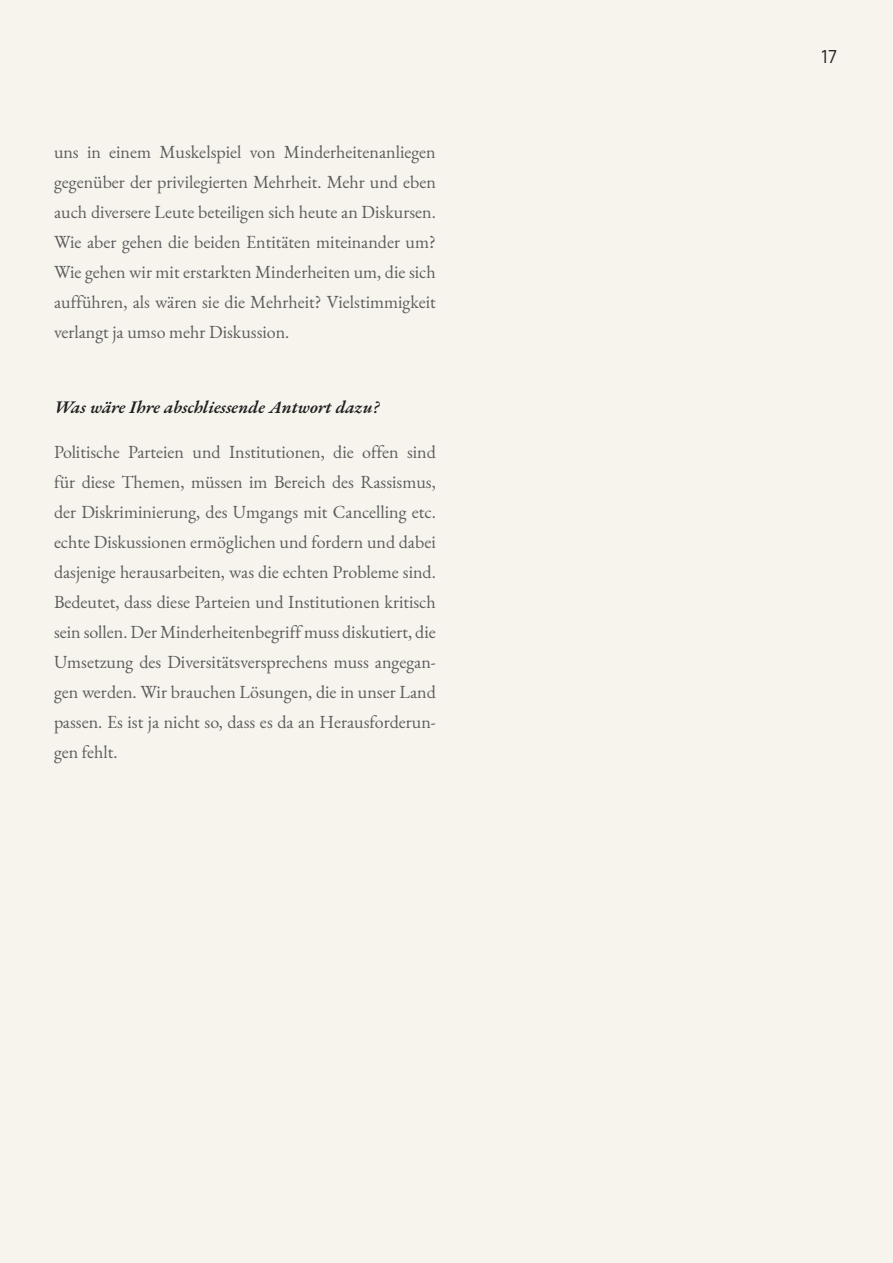
<style>
.page{position:relative;width:893px;height:1263px;background:#f7f4ed}
.page>*{position:absolute;margin:0;border:0;box-sizing:border-box;transform-origin:0 0}
.t1{font:18px/30px "EB Garamond";color:#5c5c5c;text-align:justify}
.t2{font:italic 600 18px "EB Garamond";color:#212121}
.t3{font:200 18px "Manrope";color:#212121}
</style>
<div class="page">
<p class="t1" style="left:54px;top:137px;width:383px">uns in einem Muskelspiel von Minderheitenanliegen gegenüber der privilegierten Mehrheit. Mehr und eben auch diversere Leute beteiligen sich heute an Diskursen.<br>Wie aber gehen die beiden Entitäten miteinander um?<br>Wie gehen wir mit erstarkten Minderheiten um, die sich aufführen, als wären sie die Mehrheit? Vielstimmigkeit verlangt ja umso mehr Diskussion.</p>
<p class="t2" style="left:54px;top:394px;width:327px">Was wäre Ihre abschliessende Antwort dazu?</p>
<p class="t1" style="left:54px;top:437px;width:383px">Politische Parteien und Institutionen, die offen sind für diese Themen, müssen im Bereich des Rassismus, der Diskriminierung, des Umgangs mit Cancelling etc. echte Diskussionen ermöglichen und fordern und dabei dasjenige herausarbeiten, was die echten Probleme sind.<br>Bedeutet, dass diese Parteien und Institutionen kritisch sein sollen. Der Minderheitenbegriff muss diskutiert, die Umsetzung des Diversitätsversprechens muss angegan&shy;gen werden. Wir brauchen Lösungen, die in unser Land passen. Es ist ja nicht so, dass es da an Herausforderun&shy;gen fehlt.</p>
<p class="t3" style="left:821px;top:44px;width:18px">17</p>
</div>
